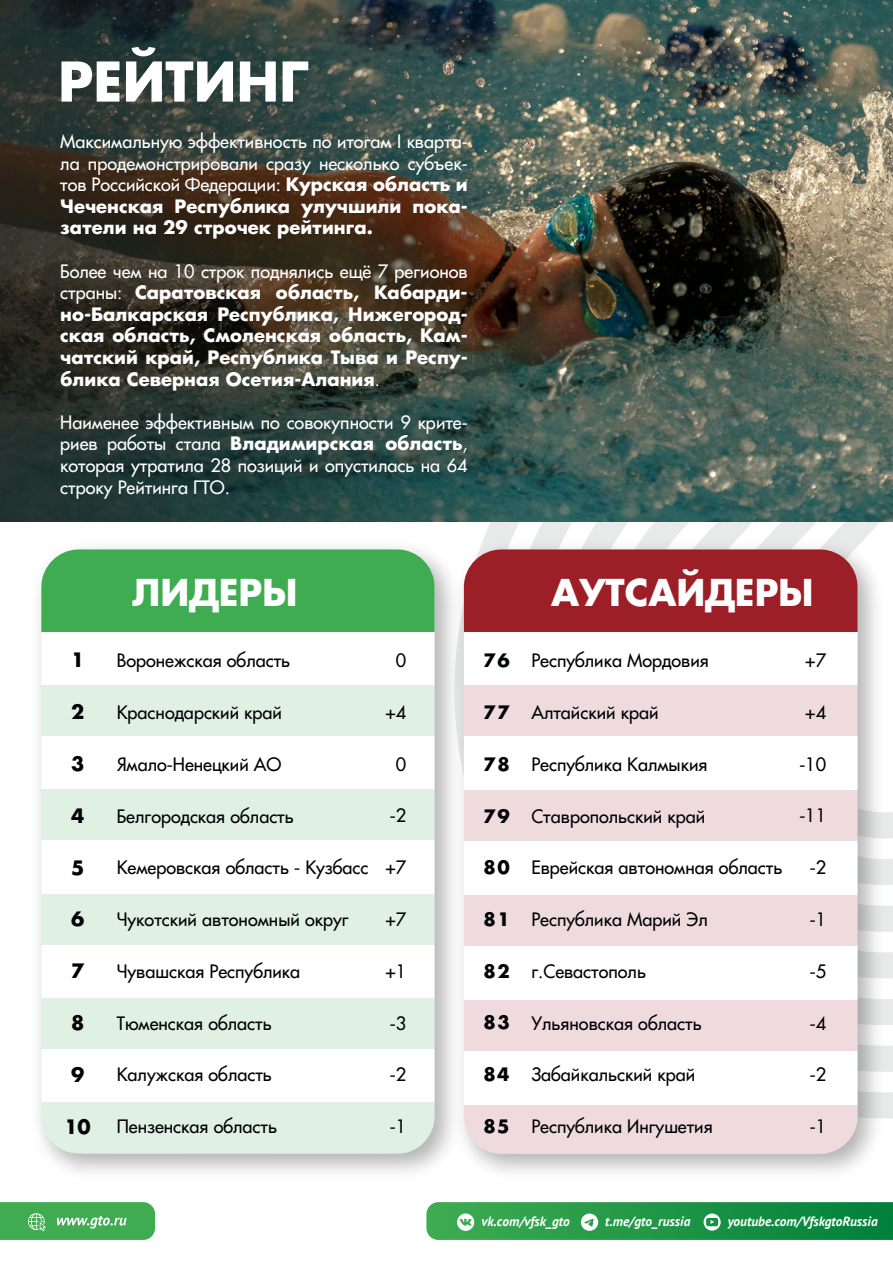
<style>
.page{position:relative;width:893px;height:1263px;background:#fff}
.page>*{position:absolute;margin:0;border:0;box-sizing:border-box;transform-origin:0 0}
.t1{font:700 53.25px "Favorit C";color:#fff}
.t2{font:700 36px "Favorit C";color:#fff}
.t3{font:700 19.35px "Favorit C";color:#000206}
.t4{font:18px "Favorit C";color:#000206}
.t5{font:18px/21.6px "Favorit C";color:#fff;text-align:justify}
.t6{font:700 18px/21.6px "Favorit C";color:#fff;text-align:justify}
.t7{font:700 18px "Favorit C";letter-spacing:.08em;color:#000206}
.t8{font:italic 700 13.35px "PT Sans";color:#fff}
.s1{font-weight:700}
.s2{font-weight:400}
</style>
<div class="page">
<img style="left:0;top:0;width:878px;height:522px">
<svg style="left:41px;top:631px;width:394px;height:471px"></svg>
<div style="left:41px;top:549px;width:394px;height:82px;background:#3fac52"></div>
<div style="left:41px;top:685px;width:394px;height:51px;background:#e0f1e3"></div>
<div style="left:41px;top:789px;width:394px;height:51px;background:#e0f1e3"></div>
<div style="left:41px;top:894px;width:394px;height:50px;background:#e0f1e3"></div>
<div style="left:41px;top:998px;width:394px;height:51px;background:#e0f1e3"></div>
<div style="left:41px;top:1102px;width:394px;height:52px;background:#e0f1e3"></div>
<img style="left:446px;top:531px;width:447px;height:642px">
<svg style="left:464px;top:631px;width:394px;height:474px"></svg>
<div style="left:464px;top:549px;width:394px;height:82px;background:#9c1e27"></div>
<div style="left:464px;top:685px;width:394px;height:51px;background:#efdbdd"></div>
<div style="left:464px;top:790px;width:394px;height:51px;background:#efdbdd"></div>
<div style="left:464px;top:895px;width:394px;height:51px;background:#efdbdd"></div>
<div style="left:464px;top:1000px;width:394px;height:51px;background:#efdbdd"></div>
<div style="left:464px;top:1105px;width:394px;height:49px;background:#efdbdd"></div>
<svg style="left:0;top:1202px;width:155px;height:38px;background:#4eb260"></svg>
<svg style="left:426px;top:1202px;width:467px;height:38px;background:#28994d"></svg>
<h1 class="t1" style="left:58px;top:44px;width:252px">РЕЙТИНГ</h1>
<p class="t5" style="left:60px;top:130px;width:409px">Максимальную эффективность по итогам I кварта&shy;ла продемонстрировали сразу несколько субъек&shy;тов Российской Федерации: <span class="s1">Курская область и Чеченская Республика улучшили пока&shy;затели на 29 строчек рейтинга.</span></p>
<p class="t6" style="left:60px;top:259px;width:409px"><span class="s2">Более чем на 10 строк поднялись ещё 7 регионов страны:</span> Саратовская область, Кабарди&shy;но-Балкарская Республика, Нижегород&shy;ская область, Смоленская область, Кам&shy;чатский край, Республика Тыва и Респу&shy;блика Северная Осетия-Алания<span class="s2">.</span></p>
<p class="t5" style="left:60px;top:411px;width:409px">Наименее эффективным по совокупности 9 крите&shy;риев работы стала <span class="s1">Владимирская область</span>, которая утратила 28 позиций и опустилась на 64 строку Рейтинга ГТО.</p>
<h2 class="t2" style="left:132px;top:568px;width:167px">ЛИДЕРЫ</h2>
<p class="t3" style="left:71px;top:646px;width:15px">1</p>
<p class="t4" style="left:117px;top:649px;width:175px">Воронежская область</p>
<p class="t4" style="left:117px;top:701px;width:167px">Краснодарский край</p>
<p class="t4" style="left:117px;top:752px;width:166px">Ямало-Ненецкий АО</p>
<p class="t4" style="left:117px;top:804px;width:178px">Белгородская область</p>
<p class="t4" style="left:117px;top:856px;width:253px">Кемеровская область - Кузбасс</p>
<p class="t4" style="left:117px;top:908px;width:233px">Чукотский автономный округ</p>
<p class="t4" style="left:117px;top:959px;width:185px">Чувашская Республика</p>
<p class="t4" style="left:117px;top:1011px;width:156px">Тюменская область</p>
<p class="t4" style="left:117px;top:1063px;width:157px">Калужская область</p>
<p class="t4" style="left:117px;top:1115px;width:162px">Пензенская область</p>
<p class="t3" style="left:71px;top:698px;width:15px">2</p>
<p class="t3" style="left:71px;top:750px;width:15px">3</p>
<p class="t3" style="left:71px;top:802px;width:15px">4</p>
<p class="t3" style="left:71px;top:854px;width:15px">5</p>
<p class="t3" style="left:71px;top:905px;width:15px">6</p>
<p class="t3" style="left:71px;top:957px;width:15px">7</p>
<p class="t3" style="left:71px;top:1009px;width:15px">8</p>
<p class="t3" style="left:71px;top:1061px;width:15px">9</p>
<p class="t3" style="left:64px;top:1113px;width:28px">10</p>
<p class="t4" style="left:396px;top:649px;width:12px">0</p>
<p class="t4" style="left:386px;top:701px;width:22px">+4</p>
<p class="t4" style="left:396px;top:752px;width:12px">0</p>
<p class="t4" style="left:390px;top:804px;width:18px">-2</p>
<p class="t4" style="left:386px;top:856px;width:23px">+7</p>
<p class="t4" style="left:386px;top:908px;width:23px">+7</p>
<p class="t4" style="left:386px;top:959px;width:22px">+1</p>
<p class="t4" style="left:390px;top:1011px;width:18px">-3</p>
<p class="t4" style="left:390px;top:1063px;width:18px">-2</p>
<p class="t4" style="left:390px;top:1115px;width:18px">-1</p>
<p class="t7" style="left:484px;top:648px;width:28px">76</p>
<p class="t7" style="left:484px;top:700px;width:28px">77</p>
<p class="t7" style="left:484px;top:751px;width:28px">78</p>
<p class="t7" style="left:484px;top:803px;width:28px">79</p>
<p class="t7" style="left:484px;top:855px;width:28px">80</p>
<p class="t7" style="left:484px;top:906px;width:28px">81</p>
<p class="t7" style="left:484px;top:958px;width:28px">82</p>
<p class="t7" style="left:484px;top:1010px;width:28px">83</p>
<p class="t7" style="left:484px;top:1061px;width:28px">84</p>
<p class="t7" style="left:484px;top:1113px;width:28px">85</p>
<h2 class="t2" style="left:551px;top:568px;width:264px">АУТСАЙДЕРЫ</h2>
<p class="t4" style="left:531px;top:649px;width:179px">Республика Мордовия</p>
<p class="t4" style="left:531px;top:701px;width:129px">Алтайский край</p>
<p class="t4" style="left:531px;top:752px;width:178px">Республика Калмыкия</p>
<p class="t4" style="left:531px;top:804px;width:175px">Ставропольский край</p>
<p class="t4" style="left:531px;top:856px;width:252px">Еврейская автономная область</p>
<p class="t4" style="left:531px;top:908px;width:178px">Республика Марий Эл</p>
<p class="t4" style="left:531px;top:959px;width:116px">г.Севастополь</p>
<p class="t4" style="left:531px;top:1011px;width:172px">Ульяновская область</p>
<p class="t4" style="left:531px;top:1063px;width:165px">Забайкальский край</p>
<p class="t4" style="left:531px;top:1115px;width:183px">Республика Ингушетия</p>
<p class="t4" style="left:805px;top:649px;width:23px">+7</p>
<p class="t4" style="left:805px;top:701px;width:22px">+4</p>
<p class="t4" style="left:799px;top:752px;width:28px">-10</p>
<p class="t4" style="left:799px;top:804px;width:28px">-11</p>
<p class="t4" style="left:810px;top:856px;width:18px">-2</p>
<p class="t4" style="left:810px;top:908px;width:18px">-1</p>
<p class="t4" style="left:810px;top:959px;width:18px">-5</p>
<p class="t4" style="left:810px;top:1011px;width:18px">-4</p>
<p class="t4" style="left:810px;top:1063px;width:18px">-2</p>
<p class="t4" style="left:810px;top:1115px;width:18px">-1</p>
<p class="t8" style="left:481px;top:1212px;width:90px">vk.com/vfsk_gto</p>
<p class="t8" style="left:605px;top:1212px;width:87px">t.me/gto_russia</p>
<p class="t8" style="left:728px;top:1212px;width:152px">youtube.com/VfskgtoRussia</p>
</div>
